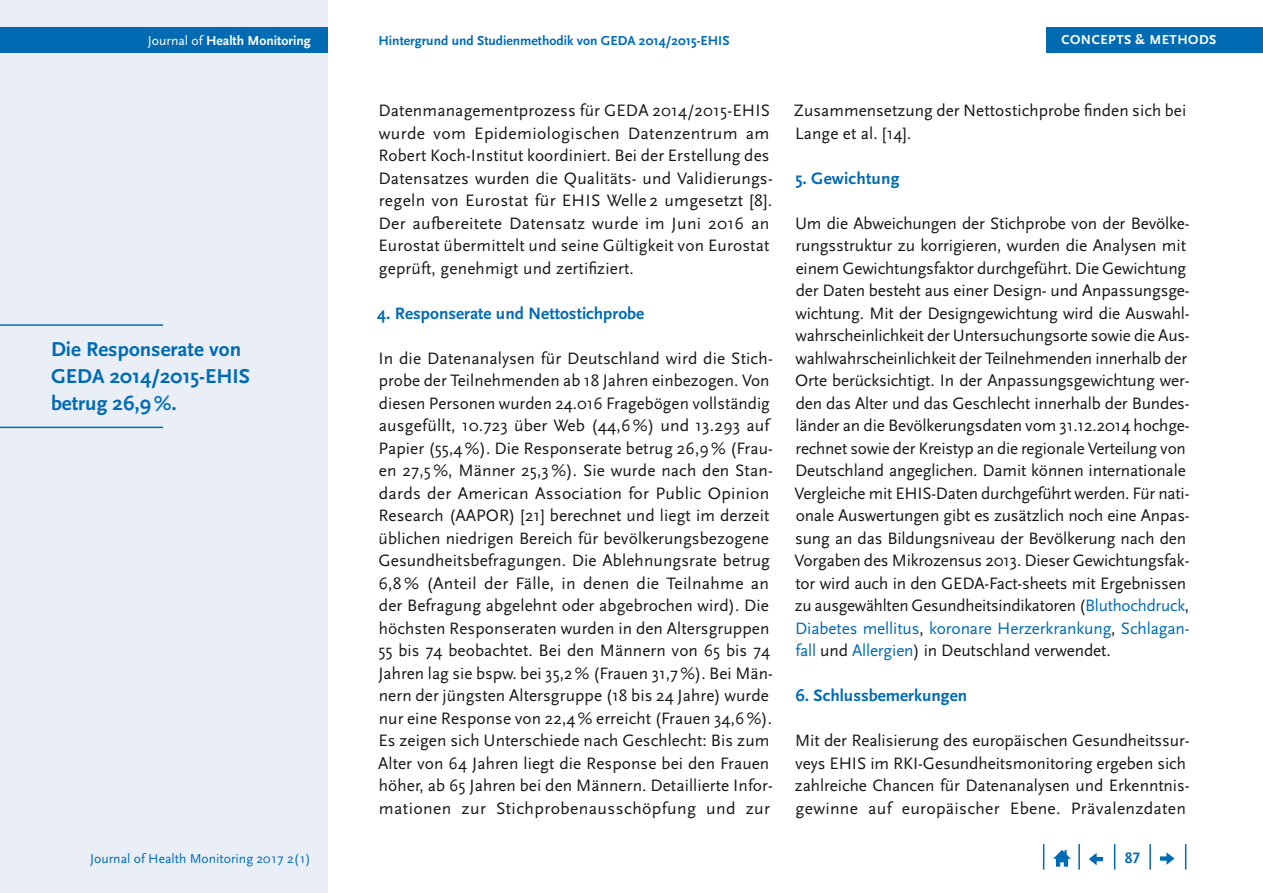
<style>
.page{position:relative;width:1263px;height:893px;background:#fff}
.page>*{position:absolute;margin:0;border:0;box-sizing:border-box;transform-origin:0 0}
.t1{font:700 21px/27px "Scala Sans Pro";color:#006bb3}
.Copy{font:17.25px/22.5px "Scala Sans Pro";letter-spacing:-.005em;color:#1a171c}
.Copy_Einzug{font:17.25px/22.5px "Scala Sans Pro";letter-spacing:.01em;color:#1a171c}
.t2{font:700 17.25px "Scala Sans Pro";color:#006bb3}
.t3{font:700 15.75px "Scala Sans Pro";color:#006bb3}
.t4{font:700 13.65px "Scala Sans Pro";color:#006bb3}
.t5{font:13.65px "Scala Sans Pro";color:#006bb3}
.t6{font:700 13.65px "Scala Sans Pro";color:#fff}
.t7{font:700 13.5px "Scala Sans Pro";letter-spacing:.04em;color:#fff}
.s1{font-weight:400}
.s2{color:#006bb3}
</style>
<div class="page">
<div style="left:0;top:0;width:327px;height:893px;background:#eaeef7"></div>
<div style="left:0;top:28px;width:327px;height:25px;background:#006bb3"></div>
<svg style="left:1185px;top:844px;width:1px;height:26px"></svg>
<hr style="left:1149px;top:844px;width:2px;height:26px;background:#006bb3">
<svg style="left:1114px;top:844px;width:1px;height:26px"></svg>
<hr style="left:1078px;top:844px;width:2px;height:26px;background:#006bb3">
<svg style="left:1043px;top:844px;width:1px;height:26px"></svg>
<svg style="left:1053px;top:850px;width:18px;height:17px"></svg>
<svg style="left:1089px;top:853px;width:14px;height:12px"></svg>
<svg style="left:1160px;top:852px;width:14px;height:13px"></svg>
<div style="left:1046px;top:28px;width:217px;height:25px;background:#006bb3"></div>
<hr style="left:0;top:324px;width:163px;height:2px;background:#006bb3">
<hr style="left:0;top:427px;width:163px;height:1px;background:#006bb3">
<p class="t6" style="left:148px;top:33px;width:164px"><span class="s1">Journal of</span> Health Monitoring</p>
<p class="t4" style="left:378px;top:33px;width:353px">Hintergrund und Studienmethodik von GEDA 2014/2015-EHIS</p>
<p class="t1" style="left:51px;top:335px;width:201px">Die Responserate von<br>GEDA 2014/2015-EHIS betrug 26,9%.</p>
<p class="Copy_Einzug" style="left:378px;top:99px;width:396px">Datenmanagementprozess für GEDA 2014/2015-EHIS wurde vom Epidemiologischen Datenzentrum am Robert Koch-Institut koordiniert. Bei der Erstellung des Datensatzes wurden die Qualitäts- und Validierungs&shy;regeln von Eurostat für EHIS Welle 2 umgesetzt [8].<br>Der aufbereitete Datensatz wurde im Juni 2016 an Eurostat übermittelt und seine Gültigkeit von Eurostat geprüft, genehmigt und zertifiziert.</p>
<h1 class="t2" style="left:377px;top:303px;width:269px">4. Responserate und Nettostichprobe</h1>
<p class="Copy" style="left:378px;top:347px;width:396px">In die Datenanalysen für Deutschland wird die Stich&shy;probe der Teilnehmenden ab 18 Jahren einbezogen. Von diesen Personen wurden 24.016 Fragebögen vollständig ausgefüllt, 10.723 über Web (44,6%) und 13.293 auf Papier (55,4 %). Die Responserate betrug 26,9% (Frau&shy;en 27,5%, Männer 25,3 %). Sie wurde nach den Stan&shy;dards der American Association for Public Opinion Research (AAPOR) [21] berechnet und liegt im derzeit üblichen niedrigen Bereich für bevölkerungsbezogene Gesundheitsbefragungen. Die Ablehnungsrate betrug 6,8 % (Anteil der Fälle, in denen die Teilnahme an der Befragung abgelehnt oder abgebrochen wird). Die höchsten Responseraten wurden in den Altersgruppen 55 bis 74 beobachtet. Bei den Männern von 65 bis 74<br>Jahren lag sie bspw. bei 35,2% (Frauen 31,7%). Bei Män&shy;nern der jüngsten Altersgruppe (18 bis 24 Jahre) wurde nur eine Response von 22,4 % erreicht (Frauen 34,6%).<br>Es zeigen sich Unterschiede nach Geschlecht: Bis zum Alter von 64 Jahren liegt die Response bei den Frauen höher, ab 65 Jahren bei den Männern. Detaillierte Infor&shy;mationen zur Stichprobenausschöpfung und zur</p>
<p class="t7" style="left:1061px;top:32px;width:157px">CONCEPTS &amp; METHODS</p>
<p class="Copy" style="left:794px;top:99px;width:394px">Zusammensetzung der Nettostichprobe finden sich bei<br>Lange et al. [14].</p>
<h1 class="t2" style="left:795px;top:168px;width:105px">5. Gewichtung</h1>
<p class="Copy" style="left:795px;top:212px;width:396px">Um die Abweichungen der Stichprobe von der Bevölke&shy;rungsstruktur zu korrigieren, wurden die Analysen mit einem Gewichtungsfaktor durchgeführt. Die Gewichtung der Daten besteht aus einer Design- und Anpassungsge&shy;wichtung. Mit der Designgewichtung wird die Auswahl&shy;wahrscheinlichkeit der Untersuchungsorte sowie die Aus&shy;wahlwahrscheinlichkeit der Teilnehmenden innerhalb der Orte berücksichtigt. In der Anpassungsgewichtung wer&shy;den das Alter und das Geschlecht innerhalb der Bundes&shy;länder an die Bevölkerungsdaten vom 31.12.2014 hochge&shy;rechnet sowie der Kreistyp an die regionale Verteilung von Deutschland angeglichen. Damit können internationale Vergleiche mit EHIS-Daten durchgeführt werden. Für nati&shy;onale Auswertungen gibt es zusätzlich noch eine Anpas&shy;sung an das Bildungsniveau der Bevölkerung nach den Vorgaben des Mikrozensus 2013. Dieser Gewichtungsfak&shy;tor wird auch in den GEDA-Fact-sheets mit Ergebnissen zu ausgewählten Gesundheitsindikatoren (<span class="s2">Bluthochdruck</span>, <span class="s2">Diabetes mellitus</span>, <span class="s2">koronare Herzerkrankung</span>, <span class="s2">Schlagan&shy;fall</span> und <span class="s2">Allergien</span>) in Deutschland verwendet.</p>
<h1 class="t2" style="left:795px;top:685px;width:173px">6. Schlussbemerkungen</h1>
<p class="Copy" style="left:795px;top:729px;width:396px">Mit der Realisierung des europäischen Gesundheitssur&shy;veys EHIS im RKI-Gesundheitsmonitoring ergeben sich zahlreiche Chancen für Datenanalysen und Erkenntnis&shy;gewinne auf europäischer Ebene. Prävalenzdaten</p>
<p class="t5" style="left:90px;top:850px;width:222px">Journal of Health Monitoring 2017 2(1)</p>
<p class="t3" style="left:1125px;top:849px;width:16px">87</p>
</div>
